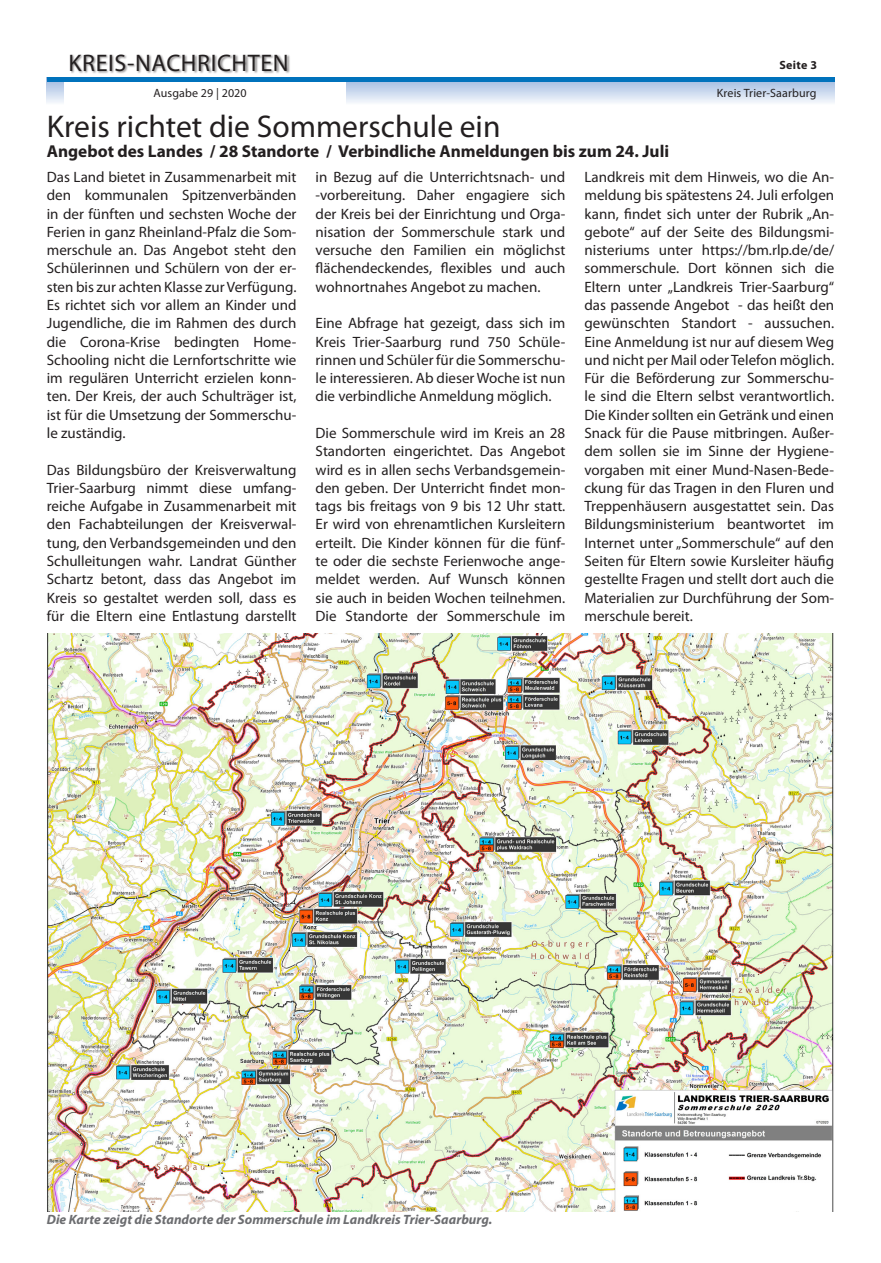
<style>
.page{position:relative;width:881px;height:1263px;background:#fff}
.page>*{position:absolute;margin:0;border:0;box-sizing:border-box;transform-origin:0 0}
.Headline{font:31.5px "Myriad Pro";color:#231f20}
.t1{font:24px "Myriad Pro";letter-spacing:.025em;color:#231f20}
.Subline{font:700 17.25px "Myriad Pro";color:#231f20}
.Fließtext{font:15px/18.3px "Myriad Pro";color:#231f20;text-align:justify}
.Bilduntertitel{font:italic 700 13.5px "Myriad Pro";color:#6c6d70}
.t2{font:12px "Myriad Pro";letter-spacing:.01em;color:#231f20}
.t3{font:700 12px "Myriad Pro";letter-spacing:.025em;color:#231f20}
</style>
<div class="page">
<svg style="left:47px;top:82px;width:786px;height:21px;background:#cedbef"></svg>
<div style="left:64px;top:0;width:281px;height:113px;background:#fff"></div>
<div style="left:71px;top:54px;width:219px;height:20px;background:#231f20;opacity:.5"></div>
<hr style="left:47px;top:78px;width:786px;height:4px;background:#0072bc">
<img style="left:47px;top:634px;width:786px;height:578px">
<h2 class="t1" style="left:68px;top:48px;width:221px">KREIS-NACHRICHTEN</h2>
<p class="t3" style="left:779px;top:57px;width:39px">Seite 3</p>
<p class="t2" style="left:153px;top:86px;width:95px">Ausgabe 29 | 2020</p>
<p class="Headline" style="left:47px;top:107px;width:455px">Kreis richtet die Sommerschule ein</p>
<p class="Subline" style="left:47px;top:140px;width:623px">Angebot des Landes / 28 Standorte / Verbindliche Anmeldungen bis zum 24. Juli</p>
<p class="Fließtext" style="left:47px;top:168px;width:251px">Das Land bietet in Zusammenarbeit mit den kommunalen Spitzenverbänden in der fünften und sechsten Woche der Ferien in ganz Rheinland-Pfalz die Som&shy;merschule an. Das Angebot steht den Schülerinnen und Schülern von der er&shy;sten bis zur achten Klasse zur Verfügung.<br>Es richtet sich vor allem an Kinder und Jugendliche, die im Rahmen des durch die Corona-Krise bedingten Home-Schooling nicht die Lernfortschritte wie im regulären Unterricht erzielen konn&shy;ten. Der Kreis, der auch Schulträger ist, ist für die Umsetzung der Sommerschu&shy;le zuständig.</p>
<p class="Fließtext" style="left:47px;top:460px;width:251px">Das Bildungsbüro der Kreisverwaltung Trier-Saarburg nimmt diese umfang&shy;reiche Aufgabe in Zusammenarbeit mit den Fachabteilungen der Kreisverwal&shy;tung, den Verbandsgemeinden und den Schulleitungen wahr. Landrat Günther Schartz betont, dass das Angebot im Kreis so gestaltet werden soll, dass es für die Eltern eine Entlastung darstellt</p>
<p class="t2" style="left:716px;top:86px;width:101px">Kreis Trier-Saarburg</p>
<p class="Fließtext" style="left:315px;top:168px;width:251px">in Bezug auf die Unterrichtsnach- und -vorbereitung. Daher engagiere sich der Kreis bei der Einrichtung und Orga&shy;nisation der Sommerschule stark und versuche den Familien ein möglichst flächendeckendes, flexibles und auch wohnortnahes Angebot zu machen.</p>
<p class="Fließtext" style="left:315px;top:314px;width:251px">Eine Abfrage hat gezeigt, dass sich im Kreis Trier-Saarburg rund 750 Schüle&shy;rinnen und Schüler für die Sommerschu&shy;le interessieren. Ab dieser Woche ist nun die verbindliche Anmeldung möglich.</p>
<p class="Fließtext" style="left:315px;top:424px;width:251px">Die Sommerschule wird im Kreis an 28<br>Standorten eingerichtet. Das Angebot wird es in allen sechs Verbandsgemein&shy;den geben. Der Unterricht findet mon&shy;tags bis freitags von 9 bis 12 Uhr statt.<br>Er wird von ehrenamtlichen Kursleitern erteilt. Die Kinder können für die fünf&shy;te oder die sechste Ferienwoche ange&shy;meldet werden. Auf Wunsch können sie auch in beiden Wochen teilnehmen.<br>Die Standorte der Sommerschule im</p>
<p class="Fließtext" style="left:584px;top:168px;width:251px">Landkreis mit dem Hinweis, wo die An&shy;meldung bis spätestens 24. Juli erfolgen kann, findet sich unter der Rubrik „An&shy;gebote“ auf der Seite des Bildungsmi&shy;nisteriums unter https://bm.rlp.de/de/ sommerschule. Dort können sich die Eltern unter „Landkreis Trier-Saarburg“ das passende Angebot - das heißt den gewünschten Standort - aussuchen.<br>Eine Anmeldung ist nur auf diesem Weg und nicht per Mail oder Telefon möglich.<br>Für die Beförderung zur Sommerschu&shy;le sind die Eltern selbst verantwortlich.<br>Die Kinder sollten ein Getränk und einen Snack für die Pause mitbringen. Außer&shy;dem sollen sie im Sinne der Hygiene&shy;vorgaben mit einer Mund-Nasen-Bede&shy;ckung für das Tragen in den Fluren und Treppenhäusern ausgestattet sein. Das Bildungsministerium beantwortet im Internet unter „Sommerschule“ auf den Seiten für Eltern sowie Kursleiter häufig gestellte Fragen und stellt dort auch die Materialien zur Durchführung der Som&shy;merschule bereit.</p>
<p class="Bilduntertitel" style="left:47px;top:1211px;width:447px">Die Karte zeigt die Standorte der Sommerschule im Landkreis Trier-Saarburg.</p>
</div>
